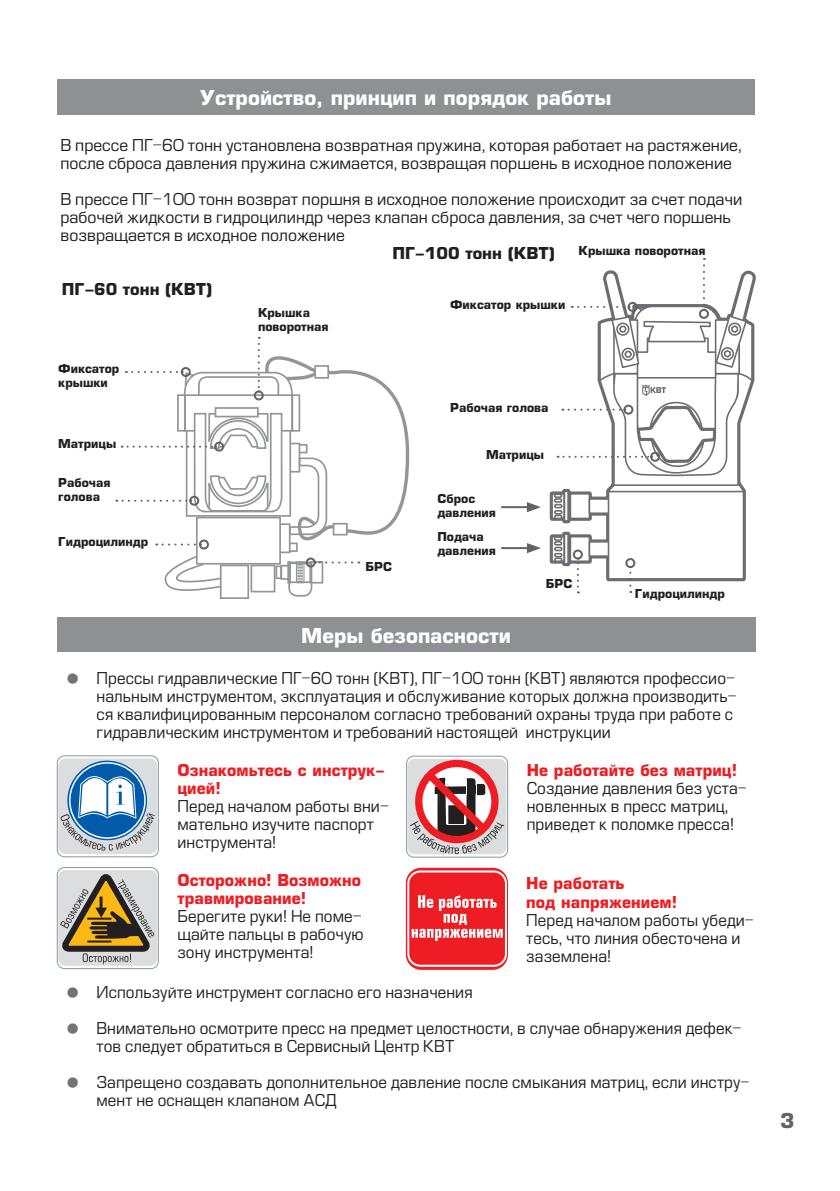
<style>
.page{position:relative;width:840px;height:1191px;background:#fff}
.page>*{position:absolute;margin:0;border:0;box-sizing:border-box;transform-origin:0 0}
.КВТ_Заголовок{font:700 20px "Europe";color:#fff}
.t1{font:700 20px "Europe";color:#636366}
.КВТ_маркировочный_сп{font:16px/18px "Europe";letter-spacing:.005em;color:#231f20}
.КВТ_маркировочный_сп-2{font:700 16px/18px "Europe";letter-spacing:.005em;color:#ee1d23}
.КВТ_маркировочный_сп-3{font:700 16px "Europe";color:#231f20}
.КВТ_Текст_выноски{font:700 12px/14px "Europe";color:#231f20}
.s1{font-size:48px;color:#727376}
</style>
<div class="page">
<div style="left:57px;top:79px;width:697px;height:36px;background:#8e9093"></div>
<div style="left:220px;top:564px;width:29px;height:35px;border:2px solid #939598"></div>
<svg style="left:116px;top:337px;width:294px;height:260px"></svg>
<div style="left:305px;top:557px;width:10px;height:10px;border:2px solid #636366;border-radius:50%"></div>
<svg style="left:549px;top:258px;width:205px;height:335px"></svg>
<div style="left:627px;top:302px;width:10px;height:10px;border:2px solid #636366;border-radius:50%"></div>
<hr style="left:501px;top:506px;width:28px;height:2px;background:#636366">
<svg style="left:526px;top:502px;width:14px;height:10px"></svg>
<hr style="left:501px;top:547px;width:28px;height:2px;background:#636366">
<svg style="left:526px;top:543px;width:14px;height:10px"></svg>
<div style="left:57px;top:617px;width:697px;height:35px;background:#8e9093"></div>
<div style="left:58px;top:870px;width:99px;height:95px;background:#dcdddf;border-radius:7px"></div>
<div style="left:57px;top:867px;width:102px;height:102px;border:1px solid #8ca1ad;border-radius:7px"></div>
<svg style="left:60px;top:868px;width:96px;height:96px"></svg>
<div style="left:58px;top:758px;width:99px;height:96px;background:#dcdddf;border-radius:7px"></div>
<div style="left:57px;top:755px;width:102px;height:102px;border:1px solid #8ca1ad;border-radius:7px"></div>
<svg style="left:67px;top:760px;width:80px;height:80px"></svg>
<svg style="left:60px;top:775px;width:95px;height:75px"></svg>
<div style="left:405px;top:867px;width:102px;height:102px;background:#ee1d23;border-radius:15px"></div>
<svg style="left:411px;top:895px;width:91px;height:46px"></svg>
<div style="left:407px;top:870px;width:99px;height:96px;border:2px solid #fff;border-radius:12px"></div>
<div style="left:407px;top:759px;width:99px;height:95px;background:#dcdddf;border-radius:7px"></div>
<div style="left:406px;top:755px;width:102px;height:102px;border:1px solid #8ca1ad;border-radius:7px"></div>
<svg style="left:410px;top:756px;width:94px;height:98px"></svg>
<p class="КВТ_Заголовок" style="left:200px;top:86px;width:412px">Устройство, принцип и порядок работы</p>
<p class="КВТ_маркировочный_сп" style="left:60px;top:137px;width:682px">В прессе ПГ-60 тонн установлена возвратная пружина, которая работает на растяжение, после сброса давления пружина сжимается, возвращая поршень в исходное положение</p>
<p class="КВТ_маркировочный_сп" style="left:60px;top:191px;width:683px">В прессе ПГ-100 тонн возврат поршня в исходное положение происходит за счет подачи рабочей жидкости в гидроцилиндр через клапан сброса давления, за счет чего поршень возвращается в исходное положение</p>
<p class="КВТ_Текст_выноски" style="left:578px;top:243px;width:128px">Крышка поворотная</p>
<p class="КВТ_маркировочный_сп-3" style="left:392px;top:244px;width:164px">ПГ-100 тонн (КВТ)</p>
<p class="КВТ_маркировочный_сп-3" style="left:62px;top:280px;width:152px">ПГ-60 тонн (КВТ)</p>
<p class="КВТ_Текст_выноски" style="left:58px;top:362px;width:63px">Фиксатор крышки</p>
<p class="КВТ_Текст_выноски" style="left:58px;top:436px;width:59px">Матрицы</p>
<p class="КВТ_Текст_выноски" style="left:58px;top:475px;width:54px">Рабочая голова</p>
<p class="КВТ_Текст_выноски" style="left:58px;top:534px;width:91px">Гидроцилиндр</p>
<p class="КВТ_Текст_выноски" style="left:258px;top:306px;width:72px">Крышка поворотная</p>
<p class="КВТ_Текст_выноски" style="left:365px;top:559px;width:28px">БРС</p>
<p class="КВТ_Текст_выноски" style="left:450px;top:297px;width:117px">Фиксатор крышки</p>
<p class="КВТ_Текст_выноски" style="left:450px;top:400px;width:100px">Рабочая голова</p>
<p class="КВТ_Текст_выноски" style="left:485px;top:447px;width:59px">Матрицы</p>
<p class="КВТ_Текст_выноски" style="left:437px;top:492px;width:60px">Сброс давления</p>
<p class="КВТ_Текст_выноски" style="left:437px;top:530px;width:60px">Подача давления</p>
<p class="КВТ_Текст_выноски" style="left:545px;top:576px;width:28px">БРС</p>
<p class="КВТ_Текст_выноски" style="left:634px;top:587px;width:91px">Гидроцилиндр</p>
<p class="КВТ_Заголовок" style="left:301px;top:623px;width:211px">Меры безопасности</p>
<p class="КВТ_маркировочный_сп" style="left:96px;top:669px;width:641px;text-indent:-40px"><span class="s1">•</span> Прессы гидравлические ПГ-60 тонн (КВТ), ПГ-100 тонн (КВТ) являются профессио&shy;нальным инструментом, эксплуатация и обслуживание которых должна производить&shy;ся квалифицированным персоналом согласно требований охраны труда при работе с гидравлическим инструментом и требований настоящей инструкции</p>
<p class="КВТ_маркировочный_сп-2" style="left:177px;top:761px;width:209px">Ознакомьтесь с инструк&shy;цией!</p>
<p class="КВТ_маркировочный_сп" style="left:177px;top:797px;width:213px">Перед началом работы вни&shy;мательно изучите паспорт инструмента!</p>
<p class="КВТ_маркировочный_сп-2" style="left:177px;top:871px;width:185px">Осторожно! Возможно травмирование!</p>
<p class="КВТ_маркировочный_сп" style="left:177px;top:907px;width:187px;text-align:justify">Берегите руки! Не поме&shy;щайте пальцы в рабочую зону инструмента!</p>
<p class="КВТ_маркировочный_сп-2" style="left:526px;top:761px;width:212px">Не работайте без матриц!</p>
<p class="КВТ_маркировочный_сп" style="left:526px;top:779px;width:221px">Создание давления без уста&shy;новленных в пресс матриц, приведет к поломке пресса!</p>
<p class="КВТ_маркировочный_сп-2" style="left:526px;top:874px;width:100px">Не работать</p>
<p class="КВТ_маркировочный_сп-2" style="left:526px;top:892px;width:152px">под напряжением!</p>
<p class="КВТ_маркировочный_сп" style="left:526px;top:910px;width:229px">Перед началом работы убеди&shy;тесь, что линия обесточена и заземлена!</p>
<p class="КВТ_маркировочный_сп" style="left:57px;top:983px;width:417px"><span class="s1">•</span> Используйте инструмент согласно его назначения</p>
<p class="КВТ_маркировочный_сп" style="left:96px;top:1019px;width:646px;text-indent:-40px"><span class="s1">•</span> Внимательно осмотрите пресс на предмет целостности, в случае обнаружения дефек&shy;тов следует обратиться в Сервисный Центр КВТ</p>
<p class="КВТ_маркировочный_сп" style="left:96px;top:1073px;width:654px;text-indent:-40px"><span class="s1">•</span> Запрещено создавать дополнительное давление после смыкания матриц, если инстру&shy;мент не оснащен клапаном АСД</p>
<p class="t1" style="left:779px;top:1108px;width:16px">3</p>
</div>
